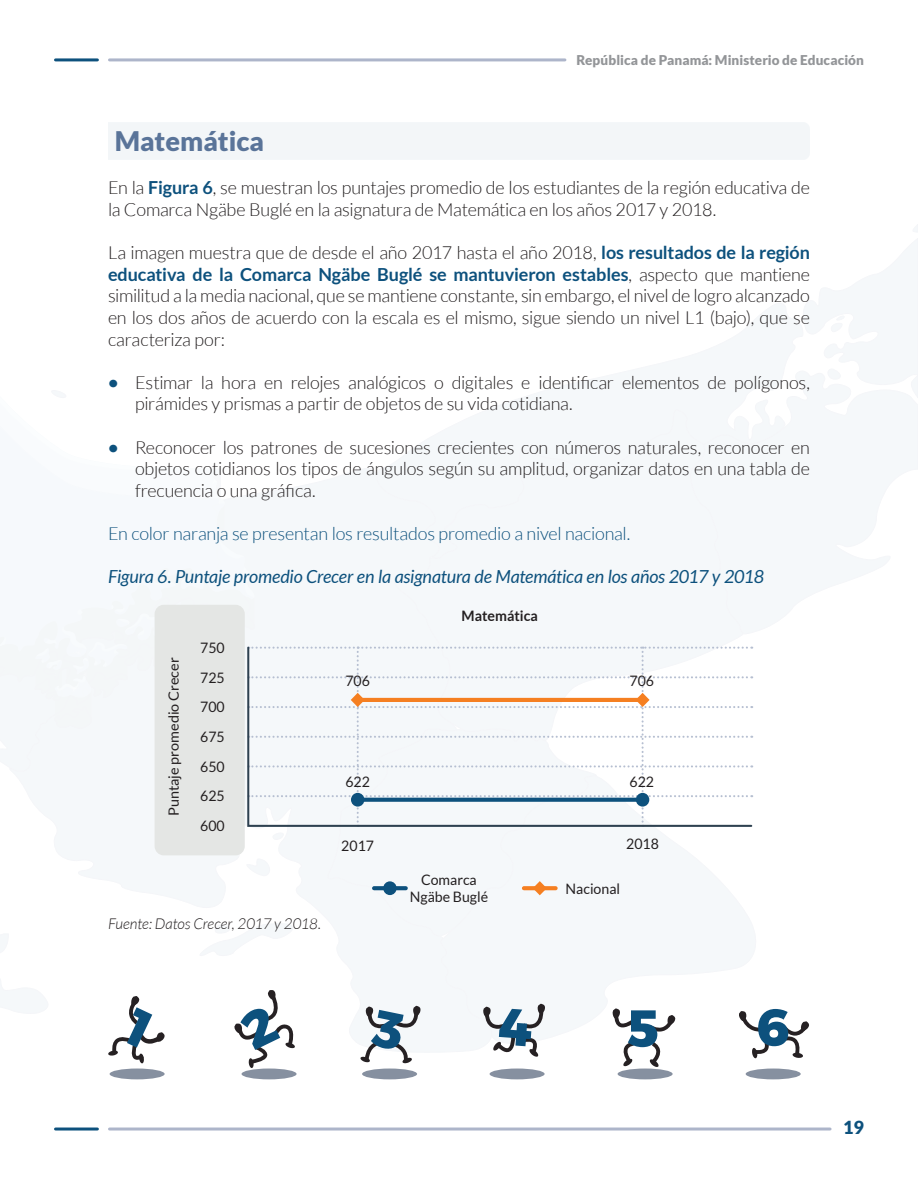
<style>
.page{position:relative;width:918px;height:1188px;background:#fff}
.page>*{position:absolute;margin:0;border:0;box-sizing:border-box;transform-origin:0 0}
.Materias{font:900 27px "Lato";color:#5a7499}
.Cuerpos_de_texto_1_c{font:300 18px/21.6px "Lato";letter-spacing:-.015em;color:#231f20}
.Figuras{font:italic 18px "Lato";letter-spacing:-.01em;color:#0d517d}
.Cuerpos_de_texto_1_c-2{font:300 18px "Lato";letter-spacing:-.015em;color:#0d517d}
.t1{font:900 18px "Lato";color:#0d517d}
.Fuentes_Tablas_figur{font:italic 300 15px "Lato";letter-spacing:-.01em;color:#231f20}
.t2{font:14.4px/29.7px "Lato";color:#231f20}
.t3{font:700 14.4px "Lato";color:#231f20}
.t4{font:14.1px "Lato";color:#231f20}
.t5{font:900 13.5px "Lato";letter-spacing:.005em;color:#939598}
.s1{font-weight:700;color:#0d517d}
</style>
<div class="page">
<hr style="left:110px;top:58px;width:455px;height:3px;background:#adb5ca">
<hr style="left:110px;top:1128px;width:720px;height:3px;background:#adb5ca">
<hr style="left:56px;top:58px;width:41px;height:3px;background:#0d517d">
<hr style="left:56px;top:1128px;width:41px;height:3px;background:#0d517d">
<svg style="left:803px;top:224px;width:115px;height:175px"></svg>
<div style="left:155px;top:605px;width:90px;height:250px;background:#e4e6e4;border-radius:9px"></div>
<svg style="left:374px;top:886px;width:32px;height:4px"></svg>
<div style="left:383px;top:881px;width:14px;height:14px;background:#0d517d;border-radius:50%"></div>
<svg style="left:524px;top:886px;width:32px;height:4px"></svg>
<svg style="left:533px;top:881px;width:14px;height:14px"></svg>
<svg style="left:0;top:336px;width:752px;height:505px"></svg>
<hr style="left:358px;top:698px;width:285px;height:4px;background:#f57f21">
<div style="left:108px;top:122px;width:702px;height:38px;background:#f3f6f8"></div>
<div style="left:110px;top:1069px;width:55px;height:10px;background:#8690a0;border-radius:50%"></div>
<svg style="left:108px;top:996px;width:57px;height:68px"></svg>
<div style="left:242px;top:1069px;width:55px;height:10px;background:#8690a0;border-radius:50%"></div>
<svg style="left:234px;top:990px;width:61px;height:78px"></svg>
<div style="left:490px;top:1069px;width:55px;height:10px;background:#8690a0;border-radius:50%"></div>
<svg style="left:482px;top:1004px;width:64px;height:53px"></svg>
<div style="left:618px;top:1069px;width:55px;height:10px;background:#8690a0;border-radius:50%"></div>
<svg style="left:612px;top:1008px;width:64px;height:59px"></svg>
<div style="left:746px;top:1069px;width:55px;height:10px;background:#8690a0;border-radius:50%"></div>
<svg style="left:739px;top:1009px;width:70px;height:50px"></svg>
<div style="left:362px;top:1069px;width:55px;height:10px;background:#8690a0;border-radius:50%"></div>
<svg style="left:360px;top:1006px;width:61px;height:58px"></svg>
<p class="Materias" style="left:115px;top:125px;width:151px">Matemática</p>
<p class="t5" style="left:576px;top:53px;width:289px">República de Panamá: Ministerio de Educación</p>
<p class="Cuerpos_de_texto_1_c" style="left:108px;top:177px;width:704px">En la <span class="s1">Figura 6</span>, se muestran los puntajes promedio de los estudiantes de la región educativa de la Comarca Ngäbe Buglé en la asignatura de Matemática en los años 2017 y 2018.</p>
<p class="Cuerpos_de_texto_1_c" style="left:108px;top:242px;width:704px;text-align:justify">La imagen muestra que de desde el año 2017 hasta el año 2018, <span class="s1">los resultados de la región educativa de la Comarca Ngäbe Buglé se mantuvieron estables</span>, aspecto que mantiene similitud a la media nacional, que se mantiene constante, sin embargo, el nivel de logro alcanzado en los dos años de acuerdo con la escala es el mismo, sigue siendo un nivel L1 (bajo), que se caracteriza por:</p>
<p class="Cuerpos_de_texto_1_c" style="left:135px;top:372px;width:676px;text-indent:-27px"><span class="s1">•</span> Estimar la hora en relojes analógicos o digitales e identificar elementos de polígonos, pirámides y prismas a partir de objetos de su vida cotidiana.</p>
<p class="Cuerpos_de_texto_1_c" style="left:135px;top:436px;width:677px;text-align:justify;text-indent:-27px"><span class="s1">•</span> Reconocer los patrones de sucesiones crecientes con números naturales, reconocer en objetos cotidianos los tipos de ángulos según su amplitud, organizar datos en una tabla de frecuencia o una gráfica.</p>
<p class="Cuerpos_de_texto_1_c-2" style="left:108px;top:524px;width:524px">En color naranja se presentan los resultados promedio a nivel nacional.</p>
<p class="Figuras" style="left:108px;top:567px;width:658px">Figura 6. Puntaje promedio Crecer en la asignatura de Matemática en los años 2017 y 2018</p>
<p class="t4" style="left:166px;top:816px;width:160px;rotate:-90deg">Puntaje promedio Crecer</p>
<p class="t2" style="left:200px;top:633px;width:26px">750<br>725</p>
<p class="t2" style="left:200px;top:692px;width:26px;text-align:justify">700<br>675<br>650<br>625<br>600</p>
<p class="Fuentes_Tablas_figur" style="left:108px;top:915px;width:215px">Fuente: Datos Crecer, 2017 y 2018.</p>
<p class="t3" style="left:462px;top:608px;width:78px">Matemática</p>
<p class="t2" style="left:345px;top:666px;width:26px">706</p>
<p class="t2" style="left:630px;top:666px;width:26px">706</p>
<p class="t2" style="left:345px;top:767px;width:26px">622</p>
<p class="t2" style="left:630px;top:767px;width:26px">622</p>
<p class="t2" style="left:341px;top:831px;width:34px">2017</p>
<p class="t2" style="left:626px;top:829px;width:34px">2018</p>
<p class="t2" style="left:410px;top:871px;width:80px;line-height:17.2px;text-align:center">Comarca<br>Ngäbe Buglé</p>
<p class="t2" style="left:566px;top:873px;width:56px">Nacional</p>
<p class="t1" style="left:843px;top:1117px;width:22px">19</p>
</div>
